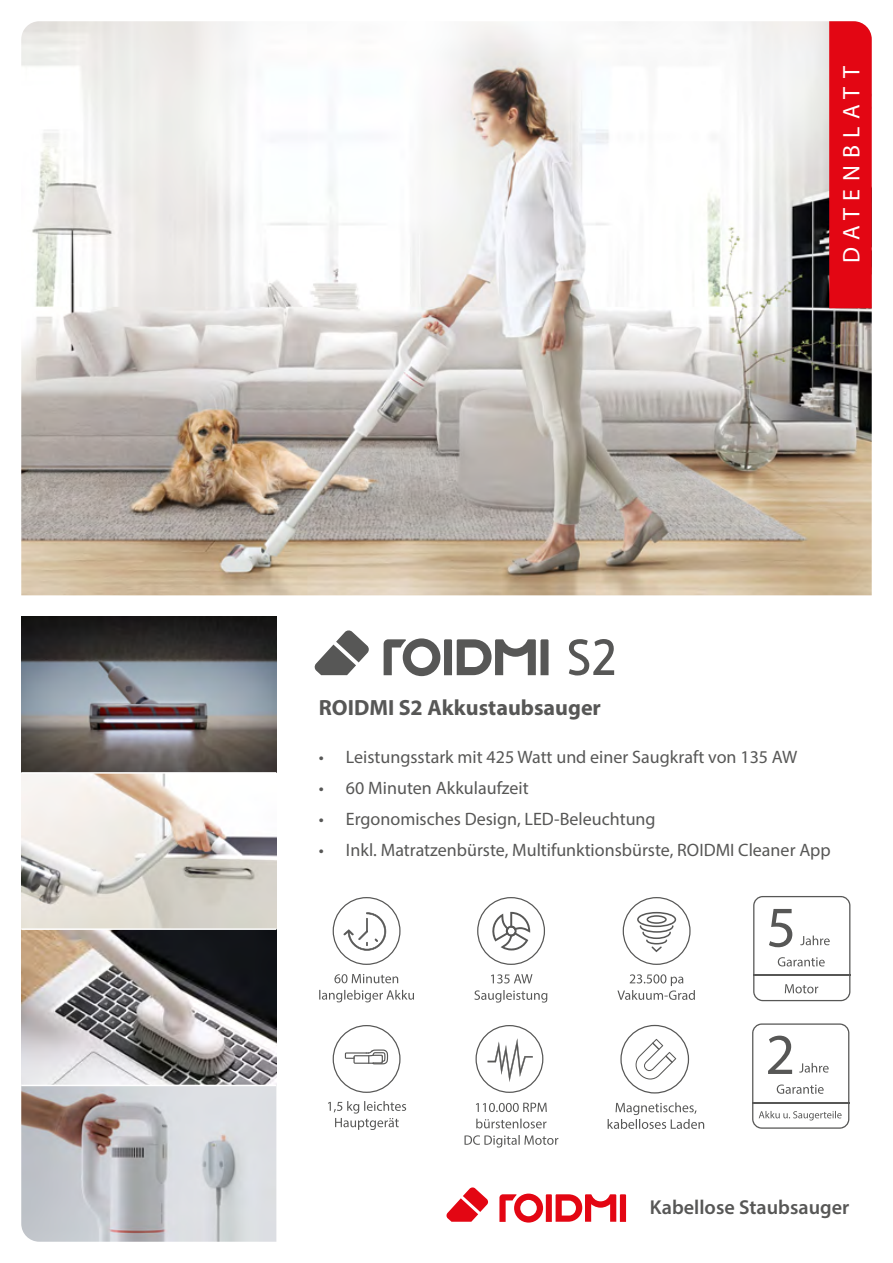
<style>
.page{position:relative;width:893px;height:1263px;background:#fff}
.page>*{position:absolute;margin:0;border:0;box-sizing:border-box;transform-origin:0 0}
.t1{font:24px "Myriad Pro";letter-spacing:.31em;color:#fff}
.t2{font:700 22.05px "Myriad Pro";color:#575756}
.t3{font:20.25px "Myriad Variable Concept";letter-spacing:.185em;color:#575756}
.t4{font:18px "Myriad Pro";color:#575756}
</style>
<div class="page">
<img style="left:21px;top:21px;width:851px;height:574px">
<div style="left:829px;top:21px;width:43px;height:287px;background:#e30613"></div>
<img style="left:21px;top:617px;width:255px;height:625px">
<hr style="left:21px;top:772px;width:255px;height:2px;background:#fff">
<hr style="left:21px;top:928px;width:255px;height:2px;background:#fff">
<hr style="left:21px;top:1085px;width:255px;height:1px;background:#fff">
<svg style="left:314px;top:630px;width:55px;height:45px"></svg>
<svg style="left:384px;top:638px;width:164px;height:38px"></svg>
<svg style="left:569px;top:639px;width:45px;height:36px"></svg>
<svg style="left:333px;top:1025px;width:68px;height:68px"></svg>
<svg style="left:328px;top:1101px;width:78px;height:29px"></svg>
<svg style="left:333px;top:897px;width:68px;height:68px"></svg>
<svg style="left:319px;top:990px;width:95px;height:12px"></svg>
<svg style="left:334px;top:974px;width:64px;height:9px"></svg>
<svg style="left:477px;top:897px;width:68px;height:68px"></svg>
<svg style="left:474px;top:990px;width:73px;height:12px"></svg>
<svg style="left:491px;top:974px;width:41px;height:9px"></svg>
<svg style="left:623px;top:897px;width:68px;height:68px"></svg>
<svg style="left:617px;top:974px;width:78px;height:26px"></svg>
<svg style="left:475px;top:1025px;width:68px;height:68px"></svg>
<svg style="left:464px;top:1135px;width:94px;height:12px"></svg>
<svg style="left:476px;top:1118px;width:70px;height:10px"></svg>
<svg style="left:476px;top:1103px;width:71px;height:9px"></svg>
<svg style="left:753px;top:896px;width:97px;height:105px"></svg>
<svg style="left:620px;top:1025px;width:69px;height:68px"></svg>
<svg style="left:608px;top:1102px;width:96px;height:27px"></svg>
<svg style="left:752px;top:1023px;width:97px;height:106px"></svg>
<svg style="left:446px;top:1187px;width:42px;height:35px"></svg>
<svg style="left:499px;top:1193px;width:127px;height:29px"></svg>
<h1 class="t1" style="left:837px;top:263px;width:198px;rotate:-90deg">DATENBLATT</h1>
<p class="t2" style="left:319px;top:693px;width:284px">ROIDMI S2 Akkustaubsauger</p>
<p class="t4" style="left:319px;top:746px;width:480px">• Leistungsstark mit 425 Watt und einer Saugkraft von 135 AW</p>
<p class="t4" style="left:319px;top:777px;width:211px">• 60 Minuten Akkulaufzeit</p>
<p class="t4" style="left:319px;top:808px;width:338px">• Ergonomisches Design, LED-Beleuchtung</p>
<p class="t4" style="left:319px;top:839px;width:513px">• Inkl. Matratzenbürste, Multifunktionsbürste, ROIDMI Cleaner App</p>
<p class="t3" style="left:650px;top:1195px;width:198px">Kabellose Staubsauger</p>
</div>
